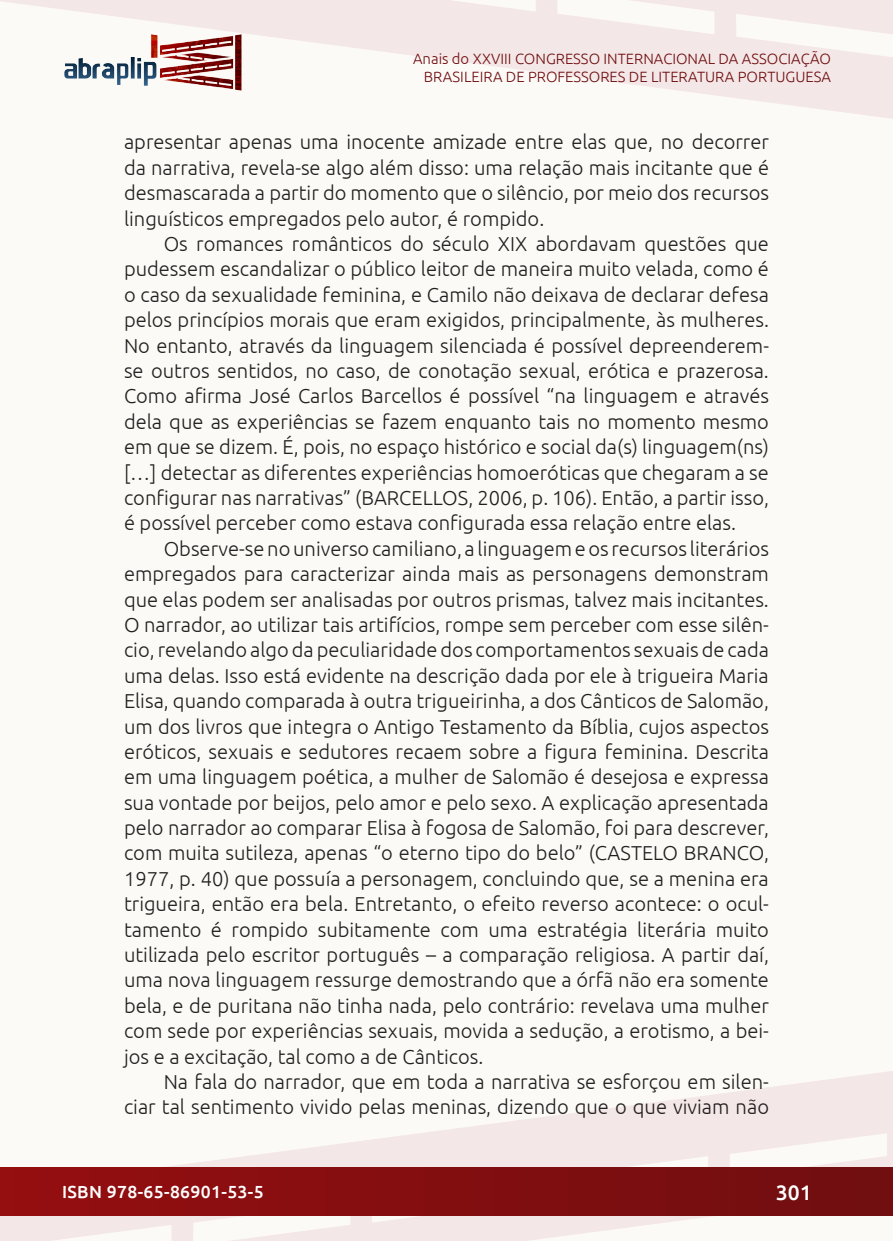
<style>
.page{position:relative;width:893px;height:1241px;background:#fff}
.page>*{position:absolute;margin:0;border:0;box-sizing:border-box;transform-origin:0 0}
.t1{font:500 21px "Ubuntu";color:#fff}
._7_CORPO{font:300 20.12px/25.4px "Ubuntu";color:#231f20;text-align:justify}
.t2{font:500 17.5px "Ubuntu";letter-spacing:.02em;color:#fff}
.t3{font:300 14.88px/17.8px "Ubuntu";color:#700e10;text-align:right}
</style>
<div class="page">
<div style="left:0;top:0;width:893px;height:1240px;background:#fcfaf7"></div>
<svg style="left:0;top:1071px;width:893px;height:169px"></svg>
<svg style="left:0;top:0;width:893px;height:119px"></svg>
<div style="left:1px;top:1167px;width:891px;height:47px;background:linear-gradient(to right,#950e10,#700e10)"></div>
<img style="left:62px;top:31px;width:182px;height:62px">
<p class="t3" style="left:413px;top:49px;width:419px">Anais do XXVIII CONGRESSO INTERNACIONAL DA ASSOCIAÇÃO<br>BRASILEIRA DE PROFESSORES DE LITERATURA PORTUGUESA</p>
<p class="_7_CORPO" style="left:124px;top:129px;width:646px">apresentar apenas uma inocente amizade entre elas que, no decorrer da narrativa, revela-se algo além disso: uma relação mais incitante que é desmascarada a partir do momento que o silêncio, por meio dos recursos linguísticos empregados pelo autor, é rompido.</p>
<p class="_7_CORPO" style="left:124px;top:231px;width:646px;text-indent:40px">Os romances românticos do século XIX abordavam questões que pudessem escandalizar o público leitor de maneira muito velada, como é o caso da sexualidade feminina, e Camilo não deixava de declarar defesa pelos princípios morais que eram exigidos, principalmente, às mulheres.<br>No entanto, através da linguagem silenciada é possível depreenderem&shy;se outros sentidos, no caso, de conotação sexual, erótica e prazerosa.<br>Como afirma José Carlos Barcellos é possível “na linguagem e através dela que as experiências se fazem enquanto tais no momento mesmo em que se dizem. É, pois, no espaço histórico e social da(s) linguagem(ns) […] detectar as diferentes experiências homoeróticas que chegaram a se configurar nas narrativas” (BARCELLOS, 2006, p. 106). Então, a partir isso, é possível perceber como estava configurada essa relação entre elas.</p>
<p class="_7_CORPO" style="left:124px;top:535px;width:646px;text-indent:40px">Observe-se no universo camiliano, a linguagem e os recursos literários empregados para caracterizar ainda mais as personagens demonstram que elas podem ser analisadas por outros prismas, talvez mais incitantes.<br>O narrador, ao utilizar tais artifícios, rompe sem perceber com esse silên&shy;cio, revelando algo da peculiaridade dos comportamentos sexuais de cada uma delas. Isso está evidente na descrição dada por ele à trigueira Maria Elisa, quando comparada à outra trigueirinha, a dos Cânticos de Salomão, um dos livros que integra o Antigo Testamento da Bíblia, cujos aspectos eróticos, sexuais e sedutores recaem sobre a figura feminina. Descrita em uma linguagem poética, a mulher de Salomão é desejosa e expressa sua vontade por beijos, pelo amor e pelo sexo. A explicação apresentada pelo narrador ao comparar Elisa à fogosa de Salomão, foi para descrever, com muita sutileza, apenas “o eterno tipo do belo” (CASTELO BRANCO, 1977, p. 40) que possuía a personagem, concluindo que, se a menina era trigueira, então era bela. Entretanto, o efeito reverso acontece: o ocul&shy;tamento é rompido subitamente com uma estratégia literária muito utilizada pelo escritor português – a comparação religiosa. A partir daí, uma nova linguagem ressurge demostrando que a órfã não era somente bela, e de puritana não tinha nada, pelo contrário: revelava uma mulher com sede por experiências sexuais, movida a sedução, a erotismo, a bei&shy;jos e a excitação, tal como a de Cânticos.</p>
<p class="_7_CORPO" style="left:124px;top:1068px;width:646px;text-align:right">Na fala do narrador, que em toda a narrativa se esforçou em silen-<br>ciar tal sentimento vivido pelas meninas, dizendo que o que viviam não</p>
<p class="t2" style="left:62px;top:1180px;width:203px">ISBN 978-65-86901-53-5</p>
<p class="t1" style="left:776px;top:1178px;width:37px">301</p>
</div>
